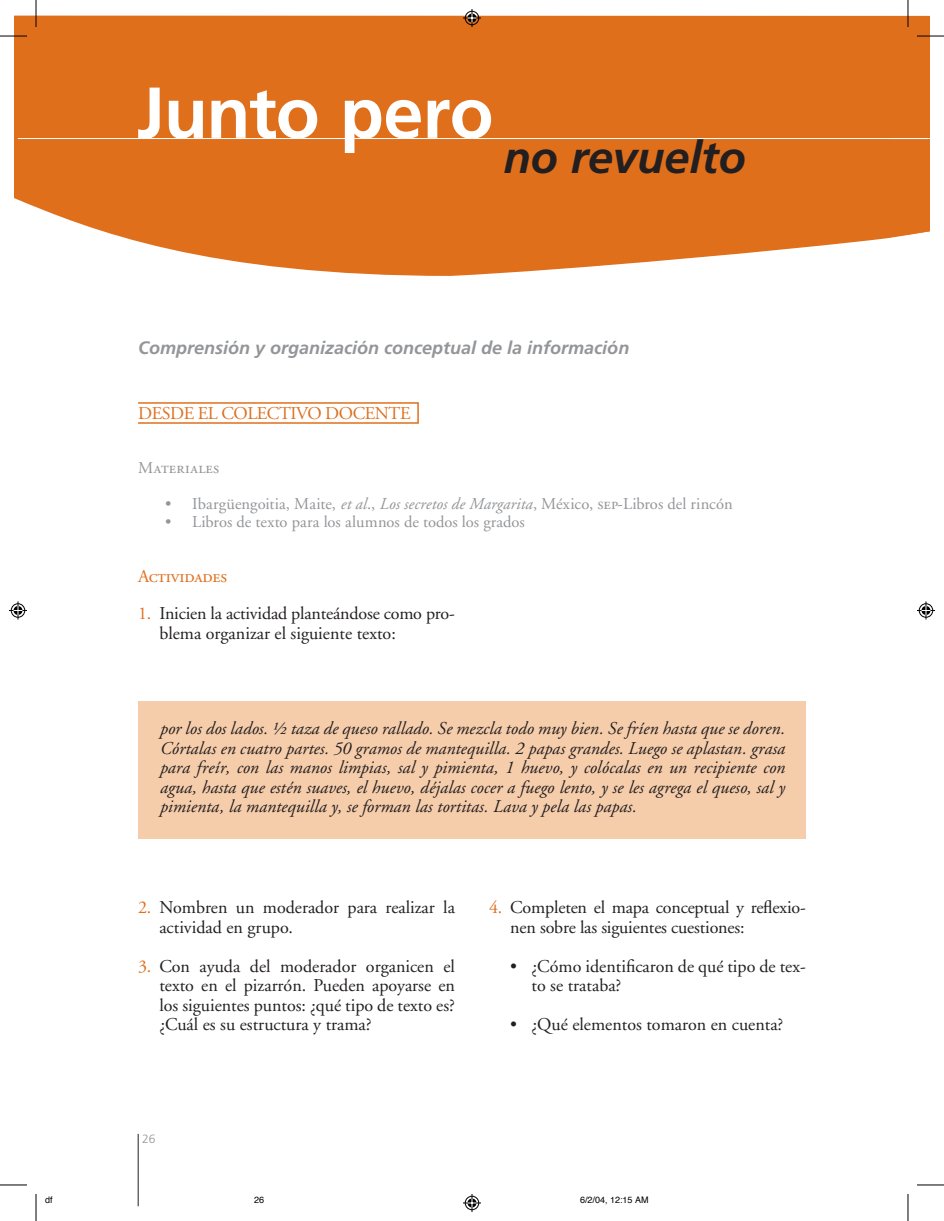
<style>
.page{position:relative;width:944px;height:1221px;background:#fff}
.page>*{position:absolute;margin:0;border:0;box-sizing:border-box;transform-origin:0 0}
.cabeza1{font:700 72px "Frutiger";letter-spacing:-.015em;color:#fff}
.cabeza2{font:italic 700 45px "Frutiger";letter-spacing:-.01em;color:#231f20}
.puntos_2col{font:18px/19.5px "Adobe Garamond";color:#231f20}
.balazo1{font:italic 18px/19.5px "Adobe Garamond";color:#231f20;text-align:justify}
.t1{font:italic 700 18px "Frutiger";color:#939598}
.cabeza2-2{font:18px "Adobe Garamond";letter-spacing:-.025em;color:#e06f1c}
.t2{font:18px "Adobe Garamond Regular SC";letter-spacing:-.01em;color:#e06f1c}
.t3{font:16.5px "Adobe Garamond";letter-spacing:.005em;color:#939598}
.t4{font:16.5px "Adobe Garamond Regular SC";letter-spacing:.02em;color:#939598}
.t5{font:300 12px "Frutiger";color:#939598}
.t6{font:9px "Helvetica";color:#000}
.s1{font-style:italic}
.s2{font-family:"Adobe Garamond Regular SC"}
.s3{color:#e06f1c}
</style>
<div class="page">
<svg style="left:15px;top:16px;width:871px;height:260px;background:#e27a2d"></svg>
<hr style="left:138px;top:1133px;width:1px;height:72px;background:#231f20">
<hr style="left:18px;top:138px;width:890px;height:1px;background:#fff">
<div style="left:138px;top:701px;width:668px;height:137px;background:#f6cdab"></div>
<div style="left:137px;top:402px;width:282px;height:21px;border:2px solid #e06f1c"></div>
<svg style="left:36px;top:0;width:1px;height:27px"></svg>
<svg style="left:0;top:36px;width:27px;height:1px"></svg>
<svg style="left:886px;top:0;width:58px;height:239px"></svg>
<svg style="left:36px;top:1194px;width:1px;height:26px"></svg>
<svg style="left:0;top:1184px;width:27px;height:1px"></svg>
<svg style="left:907px;top:1194px;width:1px;height:26px"></svg>
<svg style="left:917px;top:1184px;width:27px;height:1px"></svg>
<svg style="left:463px;top:9px;width:18px;height:18px"></svg>
<svg style="left:463px;top:1194px;width:18px;height:17px"></svg>
<svg style="left:9px;top:601px;width:18px;height:18px"></svg>
<svg style="left:917px;top:601px;width:18px;height:18px"></svg>
<p class="cabeza1" style="left:137px;top:70px;width:358px">Junto pero</p>
<p class="cabeza2" style="left:503px;top:131px;width:244px">no revuelto</p>
<p class="t1" style="left:138px;top:337px;width:493px">Comprensión y organización conceptual de la información</p>
<p class="cabeza2-2" style="left:138px;top:403px;width:274px">DESDE EL COLECTIVO DOCENTE</p>
<p class="t4" style="left:138px;top:459px;width:83px">Materiales</p>
<p class="t3" style="left:165px;top:495px;width:569px">• Ibargüengoitia, Maite, <span class="s1">et al</span>., <span class="s1">Los secretos de Margarita</span>, México, <span class="s2">sep</span>-Libros del rincón</p>
<p class="t3" style="left:165px;top:513px;width:361px">• Libros de texto para los alumnos de todos los grados</p>
<p class="t2" style="left:138px;top:566px;width:91px">Actividades</p>
<p class="puntos_2col" style="left:159px;top:604px;width:297px;text-indent:-21px"><span class="s3">1.</span> Inicien la actividad planteándose como pro&shy;blema organizar el siguiente texto:</p>
<p class="balazo1" style="left:159px;top:719px;width:627px">por los dos lados. 1⁄2 taza de queso rallado. Se mezcla todo muy bien. Se fríen hasta que se doren.<br>Córtalas en cuatro partes. 50 gramos de mantequilla. 2 papas grandes. Luego se aplastan. grasa para freír, con las manos limpias, sal y pimienta, 1 huevo, y colócalas en un recipiente con agua, hasta que estén suaves, el huevo, déjalas cocer a fuego lento, y se les agrega el queso, sal y pimienta, la mantequilla y, se forman las tortitas. Lava y pela las papas.</p>
<p class="puntos_2col" style="left:159px;top:897px;width:297px;text-indent:-21px"><span class="s3">2.</span> Nombren un moderador para realizar la actividad en grupo.</p>
<p class="puntos_2col" style="left:159px;top:956px;width:297px;text-align:justify;text-indent:-21px"><span class="s3">3.</span> Con ayuda del moderador organicen el texto en el pizarrón. Pueden apoyarse en los siguientes puntos: ¿qué tipo de texto es? ¿Cuál es su estructura y trama?</p>
<p class="puntos_2col" style="left:510px;top:897px;width:297px;text-indent:-21px"><span class="s3">4.</span> Completen el mapa conceptual y reflexio&shy;nen sobre las siguientes cuestiones:</p>
<p class="puntos_2col" style="left:531px;top:956px;width:276px;text-indent:-21px">• ¿Cómo identificaron de qué tipo de tex&shy;to se trataba?</p>
<p class="puntos_2col" style="left:510px;top:1014px;width:275px">• ¿Qué elementos tomaron en cuenta?</p>
<p class="t5" style="left:142px;top:1131px;width:15px">26</p>
<p class="t6" style="left:45px;top:1193px;width:9px">df</p>
<p class="t6" style="left:254px;top:1193px;width:12px">26</p>
<p class="t6" style="left:580px;top:1193px;width:70px">6/2/04, 12:15 AM</p>
</div>
